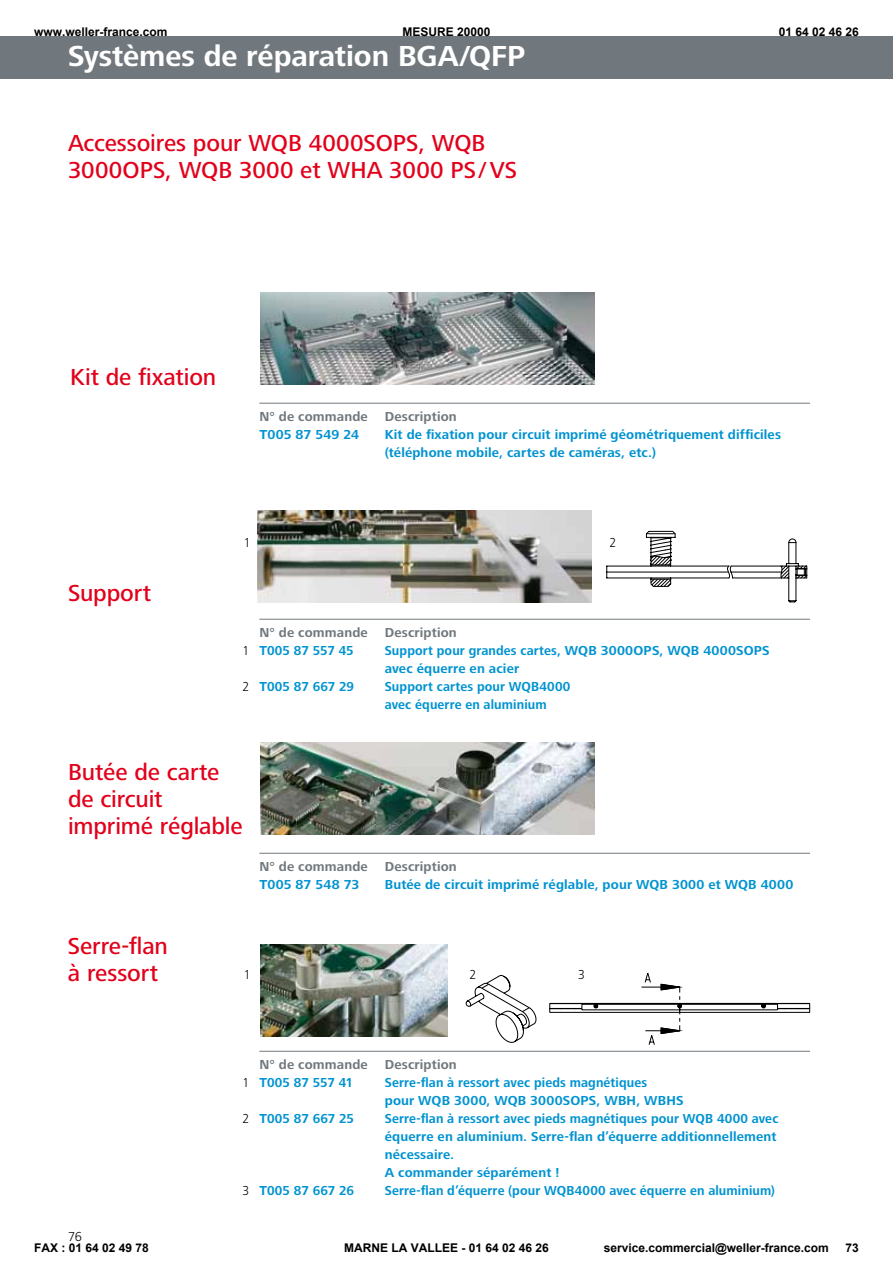
<style>
.page{position:relative;width:893px;height:1263px;background:#fff}
.page>*{position:absolute;margin:0;border:0;box-sizing:border-box;transform-origin:0 0}
.t1{font:700 30px "Frutiger Next LT";letter-spacing:-.005em;color:#fff}
.t2{font:500 24px/27px "Frutiger Next LT";letter-spacing:-.005em;color:#e2001a}
.t3{font:700 13.5px/18px "Frutiger Next LT";letter-spacing:.01em;color:#0093d1;scale:.95 1}
.t4{font:700 13.5px/18px "Frutiger Next LT";letter-spacing:.01em;color:#0093d1}
.t5{font:700 13.5px "Frutiger Next LT";letter-spacing:.01em;color:#71787d}
.t6{font:300 13.5px "Frutiger Next LT";color:#000;scale:.95 1}
.t7{font:300 13.5px "Frutiger Next LT";color:#000}
.t8{font:700 12px "Arial";color:#000}
.s1{font-weight:300;color:#000}
</style>
<div class="page">
<div style="left:0;top:36px;width:893px;height:43px;background:#71787d"></div>
<img style="left:257px;top:511px;width:334px;height:91px">
<img style="left:260px;top:743px;width:335px;height:92px">
<img style="left:260px;top:293px;width:335px;height:92px">
<img style="left:260px;top:945px;width:188px;height:92px">
<hr style="left:259px;top:403px;width:551px;height:1px;background:#71787d">
<hr style="left:259px;top:619px;width:551px;height:1px;background:#71787d">
<hr style="left:259px;top:853px;width:551px;height:1px;background:#71787d">
<hr style="left:259px;top:1051px;width:551px;height:1px;background:#71787d">
<svg style="left:465px;top:975px;width:72px;height:68px"></svg>
<svg style="left:549px;top:973px;width:261px;height:72px"></svg>
<svg style="left:606px;top:530px;width:202px;height:73px"></svg>
<p class="t8" style="left:34px;top:24px;width:135px">www.weller-france.com</p>
<p class="t8" style="left:402px;top:24px;width:90px">MESURE 20000</p>
<p class="t8" style="left:779px;top:24px;width:82px">01 64 02 46 26</p>
<p class="t1" style="left:68px;top:39px;width:459px">Systèmes de réparation BGA/QFP</p>
<p class="t2" style="left:68px;top:129px;width:450px">Accessoires pour WQB 4000SOPS, WQB<br>3000OPS, WQB 3000 et WHA 3000 PS/ VS</p>
<p class="t2" style="left:70px;top:363px;width:148px">Kit de fixation</p>
<p class="t5" style="left:259px;top:408px;width:110px">N° de commande</p>
<p class="t5" style="left:385px;top:408px;width:73px">Description</p>
<p class="t4" style="left:259px;top:425px;width:101px">T005 87 549 24</p>
<p class="t4" style="left:385px;top:425px;width:398px">Kit de fixation pour circuit imprimé géométriquement difficiles (téléphone mobile, cartes de caméras, etc.)</p>
<p class="t2" style="left:68px;top:579px;width:85px">Support</p>
<p class="t6" style="left:244px;top:535px;width:9px">1</p>
<p class="t6" style="left:610px;top:535px;width:9px">2</p>
<p class="t5" style="left:259px;top:624px;width:110px">N° de commande</p>
<p class="t5" style="left:385px;top:624px;width:73px">Description</p>
<p class="t3" style="left:242px;top:641px;width:119px"><span class="s1">1</span> T005 87 557 45</p>
<p class="t3" style="left:385px;top:641px;width:407px">Support pour grandes cartes, WQB 3000OPS, WQB 4000SOPS avec équerre en acier</p>
<p class="t3" style="left:242px;top:677px;width:119px"><span class="s1">2</span> T005 87 667 29</p>
<p class="t3" style="left:385px;top:677px;width:197px">Support cartes pour WQB4000 avec équerre en aluminium</p>
<p class="t2" style="left:68px;top:758px;width:176px">Butée de carte de circuit imprimé réglable</p>
<p class="t5" style="left:259px;top:858px;width:110px">N° de commande</p>
<p class="t5" style="left:385px;top:858px;width:73px">Description</p>
<p class="t4" style="left:259px;top:875px;width:102px">T005 87 548 73</p>
<p class="t4" style="left:385px;top:875px;width:410px">Butée de circuit imprimé réglable, pour WQB 3000 et WQB 4000</p>
<p class="t2" style="left:68px;top:933px;width:102px">Serre-flan à ressort</p>
<p class="t7" style="left:68px;top:1229px;width:15px">76</p>
<p class="t6" style="left:244px;top:967px;width:9px">1</p>
<p class="t6" style="left:469px;top:967px;width:9px">2</p>
<p class="t6" style="left:578px;top:967px;width:9px">3</p>
<p class="t5" style="left:259px;top:1056px;width:110px">N° de commande</p>
<p class="t5" style="left:385px;top:1056px;width:73px">Description</p>
<p class="t3" style="left:242px;top:1073px;width:118px"><span class="s1">1</span> T005 87 557 41</p>
<p class="t3" style="left:385px;top:1073px;width:316px">Serre-flan à ressort avec pieds magnétiques<br>pour WQB 3000, WQB 3000SOPS, WBH, WBHS</p>
<p class="t3" style="left:242px;top:1109px;width:119px"><span class="s1">2</span> T005 87 667 25</p>
<p class="t3" style="left:385px;top:1109px;width:416px">Serre-flan à ressort avec pieds magnétiques pour WQB 4000 avec équerre en aluminium. Serre-flan d’équerre additionnellement nécessaire.<br>A commander séparément !</p>
<p class="t3" style="left:242px;top:1181px;width:119px"><span class="s1">3</span> T005 87 667 26</p>
<p class="t3" style="left:385px;top:1181px;width:412px">Serre-flan d’équerre (pour WQB4000 avec équerre en aluminium)</p>
<p class="t8" style="left:34px;top:1240px;width:116px">FAX : 01 64 02 49 78</p>
<p class="t8" style="left:344px;top:1240px;width:206px">MARNE LA VALLEE - 01 64 02 46 26</p>
<p class="t8" style="left:604px;top:1240px;width:227px">service.commercial@weller-france.com</p>
<p class="t8" style="left:846px;top:1240px;width:15px">73</p>
</div>
